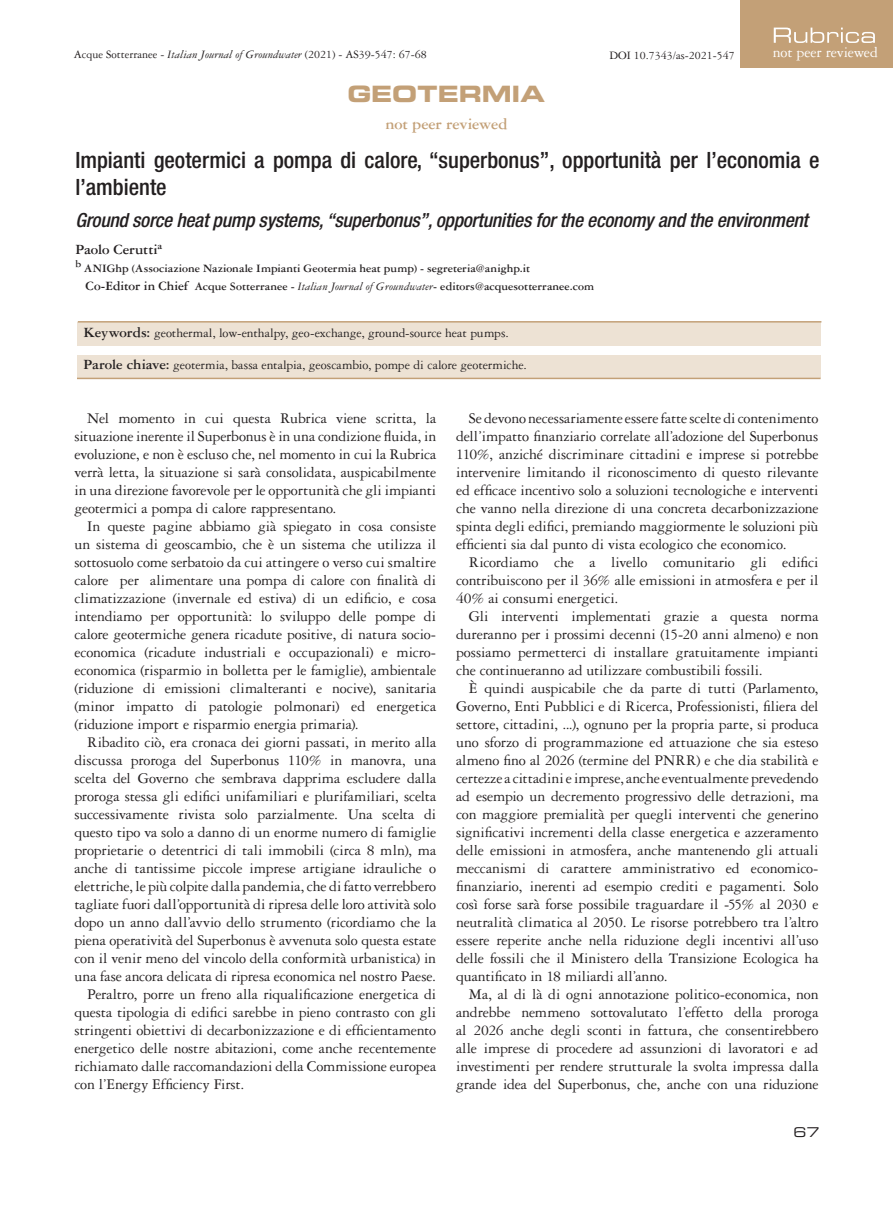
<style>
.page{position:relative;width:893px;height:1212px;background:#fff}
.page>*{position:absolute;margin:0;border:0;box-sizing:border-box;transform-origin:0 0}
.Normale{font:500 condensed 22.5px/27px "Helvetica Neue LT Std";color:#231f20}
.dida{font:22.5px "Eurostile LT Std Bold Ex 2";letter-spacing:-.005em;color:#c3a077}
.Normale-2{font:italic 500 condensed 19.5px "Helvetica Neue LT Std";letter-spacing:-.015em;color:#231f20}
.ArticleBody{font:700 16.5px "Garamond 3 LT Std";letter-spacing:-.01em;color:#c3a077}
.ArticleBody-2{font:15.75px/18px "Garamond 3 LT Std";letter-spacing:-.01em;color:#231f20;text-align:justify}
.t1{font:15.75px "Garamond 3 LT Std";letter-spacing:-.01em;color:#fff}
.Normale-3{font:700 15px "Garamond 3 LT Std";letter-spacing:-.005em;color:#231f20}
.t2{font:13.5px "Garamond 3 LT Std";letter-spacing:-.005em;color:#231f20}
.t3{font:13.5px "Eurostile LT Std Ex 2";color:#231f20}
.Normale-4{font:700 12px "Garamond 3 LT Std";color:#231f20}
.t4{font:12px "Garamond 3 LT Std";color:#231f20}
.s1{font-style:italic}
.s2{font-size:13.5px}
.s3{font-weight:400;font-style:italic}
.s4{font-weight:700;font-size:15px}
</style>
<div class="page">
<div style="left:740px;top:0;width:153px;height:67px;background:#c3a077"></div>
<svg style="left:774px;top:28px;width:101px;height:15px"></svg>
<div style="left:77px;top:355px;width:744px;height:22px;background:#ede2d4"></div>
<div style="left:77px;top:322px;width:744px;height:24px;background:#ede2d4"></div>
<hr style="left:78px;top:321px;width:743px;height:2px;background:#c3a077">
<hr style="left:77px;top:378px;width:744px;height:1px;background:#c3a077">
<p class="t4" style="left:74px;top:48px;width:354px">Acque Sotterranee - <span class="s1">Italian Journal of Groundwater</span> (2021) - AS39-547: 67-68</p>
<p class="t4" style="left:609px;top:49px;width:127px">DOI 10.7343/as-2021-547</p>
<p class="t1" style="left:773px;top:44px;width:106px">not peer reviewed</p>
<p class="dida" style="left:347px;top:78px;width:199px">GEOTERMIA</p>
<p class="ArticleBody" style="left:385px;top:115px;width:124px">not peer reviewed</p>
<p class="Normale" style="left:75px;top:146px;width:746px">Impianti geotermici a pompa di calore, “superbonus”, opportunità per l’economia e l’ambiente</p>
<p class="Normale-2" style="left:75px;top:208px;width:734px">Ground sorce heat pump systems, “superbonus”, opportunities for the economy and the environment</p>
<p class="Normale-3" style="left:75px;top:241px;width:88px">Paolo Cerutti<sup>a</sup></p>
<p class="Normale-4" style="left:75px;top:261px;width:456px"><sup>b</sup> ANIGhp (Associazione Nazionale Impianti Geotermia heat pump) - segreteria@anighp.it</p>
<p class="Normale-4" style="left:86px;top:279px;width:510px"><span class="s2">Co-Editor in Chief</span> Acque Sotterranee - <span class="s3">Italian Journal of Groundwater</span>- editors@acquesotterranee.com</p>
<p class="t2" style="left:84px;top:326px;width:427px"><span class="s4">Keywords:</span> geothermal, low-enthalpy, geo-exchange, ground-source heat pumps.</p>
<p class="t2" style="left:84px;top:358px;width:445px"><span class="s4">Parole chiave:</span> geotermia, bassa entalpia, geoscambio, pompe di calore geotermiche.</p>
<p class="ArticleBody-2" style="left:74px;top:409px;width:363px;text-indent:13px">Nel momento in cui questa Rubrica viene scritta, la situazione inerente il Superbonus è in una condizione fluida, in evoluzione, e non è escluso che, nel momento in cui la Rubrica verrà letta, la situazione si sarà consolidata, auspicabilmente in una direzione favorevole per le opportunità che gli impianti geotermici a pompa di calore rappresentano.</p>
<p class="ArticleBody-2" style="left:74px;top:517px;width:363px;text-indent:13px">In queste pagine abbiamo già spiegato in cosa consiste un sistema di geoscambio, che è un sistema che utilizza il sottosuolo come serbatoio da cui attingere o verso cui smaltire calore per alimentare una pompa di calore con finalità di climatizzazione (invernale ed estiva) di un edificio, e cosa intendiamo per opportunità: lo sviluppo delle pompe di calore geotermiche genera ricadute positive, di natura socio&shy;economica (ricadute industriali e occupazionali) e micro&shy;economica (risparmio in bolletta per le famiglie), ambientale (riduzione di emissioni climalteranti e nocive), sanitaria (minor impatto di patologie polmonari) ed energetica (riduzione import e risparmio energia primaria).</p>
<p class="ArticleBody-2" style="left:74px;top:733px;width:363px;text-indent:13px">Ribadito ciò, era cronaca dei giorni passati, in merito alla discussa proroga del Superbonus 110% in manovra, una scelta del Governo che sembrava dapprima escludere dalla proroga stessa gli edifici unifamiliari e plurifamiliari, scelta successivamente rivista solo parzialmente. Una scelta di questo tipo va solo a danno di un enorme numero di famiglie proprietarie o detentrici di tali immobili (circa 8 mln), ma anche di tantissime piccole imprese artigiane idrauliche o elettriche, le più colpite dalla pandemia, che di fatto verrebbero tagliate fuori dall’opportunità di ripresa delle loro attività solo dopo un anno dall’avvio dello strumento (ricordiamo che la piena operatività del Superbonus è avvenuta solo questa estate con il venir meno del vincolo della conformità urbanistica) in una fase ancora delicata di ripresa economica nel nostro Paese.</p>
<p class="ArticleBody-2" style="left:74px;top:985px;width:363px;text-indent:13px">Peraltro, porre un freno alla riqualificazione energetica di questa tipologia di edifici sarebbe in pieno contrasto con gli stringenti obiettivi di decarbonizzazione e di efficientamento energetico delle nostre abitazioni, come anche recentemente richiamato dalle raccomandazioni della Commissione europea con l’Energy Efficiency First.</p>
<p class="ArticleBody-2" style="left:456px;top:409px;width:364px;text-indent:13px">Se devono necessariamente essere fatte scelte di contenimento dell’impatto finanziario correlate all’adozione del Superbonus 110%, anziché discriminare cittadini e imprese si potrebbe intervenire limitando il riconoscimento di questo rilevante ed efficace incentivo solo a soluzioni tecnologiche e interventi che vanno nella direzione di una concreta decarbonizzazione spinta degli edifici, premiando maggiormente le soluzioni più efficienti sia dal punto di vista ecologico che economico.</p>
<p class="ArticleBody-2" style="left:456px;top:553px;width:364px;text-indent:13px">Ricordiamo che a livello comunitario gli edifici contribuiscono per il 36% alle emissioni in atmosfera e per il 40% ai consumi energetici.</p>
<p class="ArticleBody-2" style="left:456px;top:607px;width:364px;text-indent:13px">Gli interventi implementati grazie a questa norma dureranno per i prossimi decenni (15-20 anni almeno) e non possiamo permetterci di installare gratuitamente impianti che continueranno ad utilizzare combustibili fossili.</p>
<p class="ArticleBody-2" style="left:456px;top:679px;width:364px;text-indent:13px">È quindi auspicabile che da parte di tutti (Parlamento, Governo, Enti Pubblici e di Ricerca, Professionisti, filiera del settore, cittadini, ...), ognuno per la propria parte, si produca uno sforzo di programmazione ed attuazione che sia esteso almeno fino al 2026 (termine del PNRR) e che dia stabilità e certezze a cittadini e imprese, anche eventualmente prevedendo ad esempio un decremento progressivo delle detrazioni, ma con maggiore premialità per quegli interventi che generino significativi incrementi della classe energetica e azzeramento delle emissioni in atmosfera, anche mantenendo gli attuali meccanismi di carattere amministrativo ed economico&shy;finanziario, inerenti ad esempio crediti e pagamenti. Solo così forse sarà forse possibile traguardare il -55% al 2030 e neutralità climatica al 2050. Le risorse potrebbero tra l’altro essere reperite anche nella riduzione degli incentivi all’uso delle fossili che il Ministero della Transizione Ecologica ha quantificato in 18 miliardi all’anno.</p>
<p class="ArticleBody-2" style="left:456px;top:985px;width:364px;text-indent:13px">Ma, al di là di ogni annotazione politico-economica, non andrebbe nemmeno sottovalutato l’effetto della proroga al 2026 anche degli sconti in fattura, che consentirebbero alle imprese di procedere ad assunzioni di lavoratori e ad investimenti per rendere strutturale la svolta impressa dalla grande idea del Superbonus, che, anche con una riduzione</p>
<p class="t3" style="left:794px;top:1123px;width:28px">67</p>
</div>
